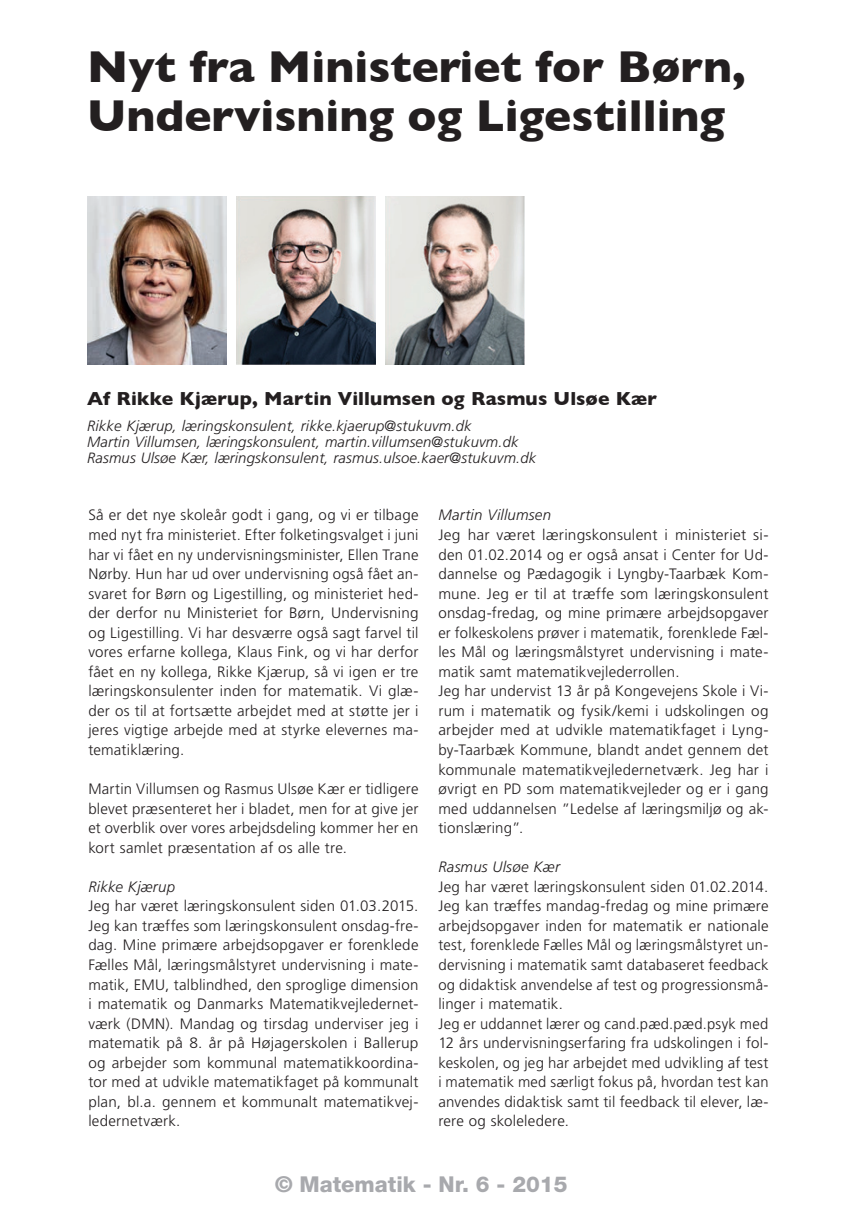
<style>
.page{position:relative;width:842px;height:1214px;background:#fff}
.page>*{position:absolute;margin:0;border:0;box-sizing:border-box;transform-origin:0 0}
.t1{font:700 45.5px/49px "Gill Sans";color:#231f20}
.t2{font:800 21.88px "Helvetica Neue";color:#a8a9ad}
.t3{font:700 19.25px "Gill Sans";letter-spacing:.005em;color:#231f20}
.t4{font:300 15.05px/19.6px "Frutiger";letter-spacing:.015em;color:#231f20;text-align:justify}
.t5{font:italic 300 15.05px "Frutiger";letter-spacing:.01em;color:#231f20}
.t6{font:italic 300 14.88px/15.8px "Frutiger";letter-spacing:.01em;color:#231f20}
</style>
<div class="page">
<img style="left:87px;top:196px;width:139px;height:169px">
<img style="left:236px;top:196px;width:139px;height:169px">
<img style="left:385px;top:196px;width:139px;height:169px">
<h1 class="t1" style="left:87px;top:41px;width:660px">Nyt fra Ministeriet for Børn,<br>Undervisning og Ligestilling</h1>
<p class="t3" style="left:87px;top:383px;width:571px">Af Rikke Kjærup, Martin Villumsen og Rasmus Ulsøe Kær</p>
<p class="t6" style="left:87px;top:418px;width:450px">Rikke Kjærup, læringskonsulent, rikke.kjaerup@stukuvm.dk<br>Martin Villumsen, læringskonsulent, martin.villumsen@stukuvm.dk<br>Rasmus Ulsøe Kær, læringskonsulent, rasmus.ulsoe.kaer@stukuvm.dk</p>
<p class="t4" style="left:88px;top:505px;width:331px">Så er det nye skoleår godt i gang, og vi er tilbage med nyt fra ministeriet. Efter folketingsvalget i juni har vi fået en ny undervisningsminister, Ellen Trane Nørby. Hun har ud over undervisning også fået an&shy;svaret for Børn og Ligestilling, og ministeriet hed&shy;der derfor nu Ministeriet for Børn, Undervisning og Ligestilling. Vi har desværre også sagt farvel til vores erfarne kollega, Klaus Fink, og vi har derfor fået en ny kollega, Rikke Kjærup, så vi igen er tre læringskonsulenter inden for matematik. Vi glæ&shy;der os til at fortsætte arbejdet med at støtte jer i jeres vigtige arbejde med at styrke elevernes ma&shy;tematiklæring.</p>
<p class="t4" style="left:88px;top:779px;width:331px">Martin Villumsen og Rasmus Ulsøe Kær er tidligere blevet præsenteret her i bladet, men for at give jer et overblik over vores arbejdsdeling kommer her en kort samlet præsentation af os alle tre.</p>
<p class="t5" style="left:88px;top:878px;width:88px">Rikke Kjærup</p>
<p class="t4" style="left:88px;top:896px;width:331px">Jeg har været læringskonsulent siden 01.03.2015.<br>Jeg kan træffes som læringskonsulent onsdag-fre&shy;dag. Mine primære arbejdsopgaver er forenklede Fælles Mål, læringsmålstyret undervisning i mate&shy;matik, EMU, talblindhed, den sproglige dimension i matematik og Danmarks Matematikvejledernet&shy;værk (DMN). Mandag og tirsdag underviser jeg i matematik på 8. år på Højagerskolen i Ballerup og arbejder som kommunal matematikkoordina&shy;tor med at udvikle matematikfaget på kommunalt plan, bl.a. gennem et kommunalt matematikvej&shy;ledernetværk.</p>
<p class="t5" style="left:438px;top:506px;width:114px">Martin Villumsen</p>
<p class="t4" style="left:438px;top:525px;width:331px;text-align:left">Jeg har været læringskonsulent i ministeriet si&shy;den 01.02.2014 og er også ansat i Center for Ud&shy;dannelse og Pædagogik i Lyngby-Taarbæk Kom&shy;mune. Jeg er til at træffe som læringskonsulent onsdag-fredag, og mine primære arbejdsopgaver er folkeskolens prøver i matematik, forenklede Fæl&shy;les Mål og læringsmålstyret undervisning i mate&shy;matik samt matematikvejlederrollen.<br>Jeg har undervist 13 år på Kongevejens Skole i Vi&shy;rum i matematik og fysik/kemi i udskolingen og arbejder med at udvikle matematikfaget i Lyng&shy;by-Taarbæk Kommune, blandt andet gennem det kommunale matematikvejledernetværk. Jeg har i øvrigt en PD som matematikvejleder og er i gang med uddannelsen ”Ledelse af læringsmiljø og ak&shy;tionslæring”.</p>
<p class="t5" style="left:438px;top:858px;width:123px">Rasmus Ulsøe Kær</p>
<p class="t4" style="left:438px;top:876px;width:331px;text-align:left">Jeg har været læringskonsulent siden 01.02.2014.<br>Jeg kan træffes mandag-fredag og mine primære arbejdsopgaver inden for matematik er nationale test, forenklede Fælles Mål og læringsmålstyret un&shy;dervisning i matematik samt databaseret feedback og didaktisk anvendelse af test og progressionsmå&shy;linger i matematik.<br>Jeg er uddannet lærer og cand.pæd.pæd.psyk med 12 års undervisningserfaring fra udskolingen i fol&shy;keskolen, og jeg har arbejdet med udvikling af test i matematik med særligt fokus på, hvordan test kan anvendes didaktisk samt til feedback til elever, læ&shy;rere og skoleledere.</p>
<h2 class="t2" style="left:275px;top:1171px;width:294px">© Matematik - Nr. 6 - 2015</h2>
</div>
